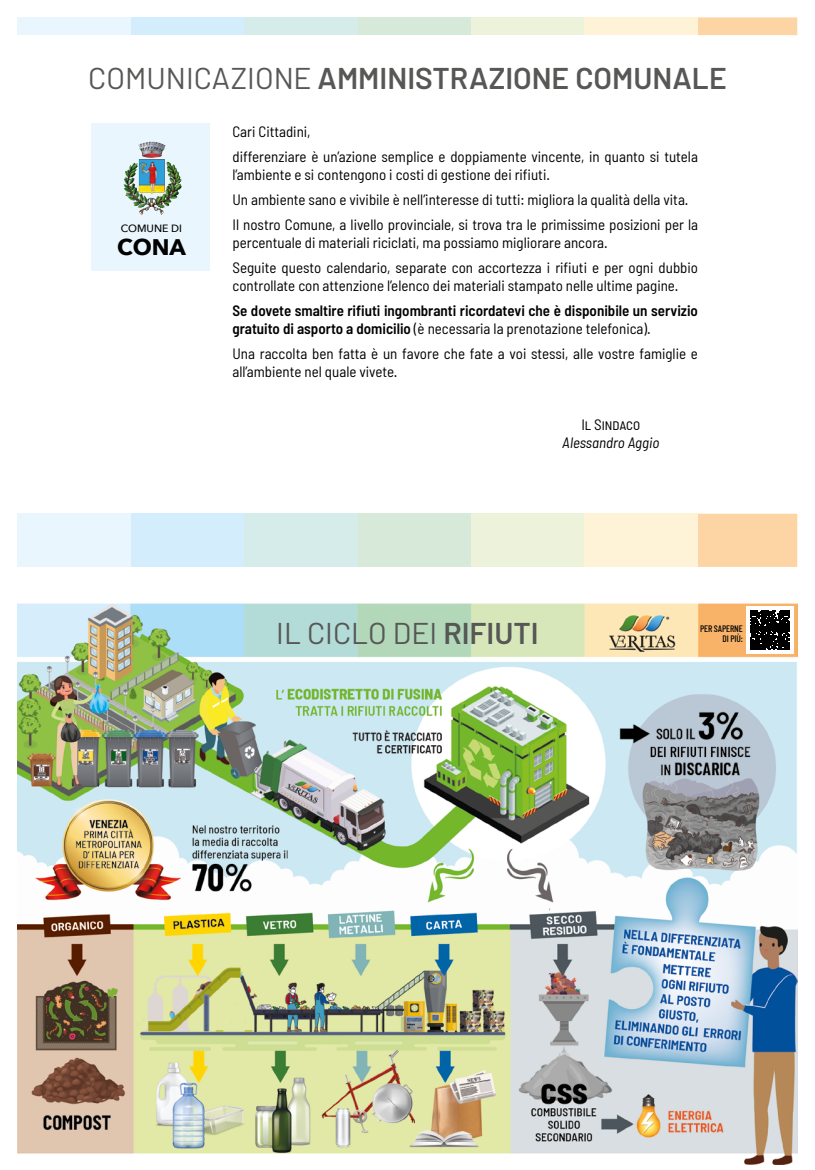
<style>
.page{position:relative;width:815px;height:1170px;background:#fff}
.page>*{position:absolute;margin:0;border:0;box-sizing:border-box;transform-origin:0 0}
.t1{font:600 30px "Barlow";color:#575756}
.t2{font:30px "Barlow";color:#575756}
.t3{font:700 22.5px "Avenir Next";color:#000}
.t4{font:semi-condensed 15px/25.1px "Barlow";color:#000}
.t5{font:600 semi-condensed 15px/18px "Barlow";color:#000}
.t6{font:italic semi-condensed 15px "Barlow";color:#000}
.t7{font:500 10.5px "Avenir Next";color:#000}
.t8{font:500 9.38px/10px "Barlow Condensed";letter-spacing:-.015em;color:#000;text-align:right}
.s1{font-weight:400}
.s2{font-weight:600}
</style>
<div class="page">
<img style="left:18px;top:603px;width:779px;height:561px">
<svg style="left:698px;top:603px;width:99px;height:53px"></svg>
<div style="left:18px;top:513px;width:28px;height:54px;background:#eaf6fe"></div>
<div style="left:46px;top:513px;width:85px;height:54px;background:#eaf6fe"></div>
<div style="left:131px;top:513px;width:28px;height:54px;background:#d4edfc"></div>
<div style="left:159px;top:513px;width:85px;height:54px;background:#d4edfc"></div>
<div style="left:244px;top:513px;width:29px;height:54px;background:#d5eceb"></div>
<div style="left:273px;top:513px;width:85px;height:54px;background:#d5eceb"></div>
<div style="left:358px;top:513px;width:28px;height:54px;background:#d7ead9"></div>
<div style="left:386px;top:513px;width:85px;height:54px;background:#d7ead9"></div>
<div style="left:471px;top:513px;width:29px;height:54px;background:#ecf3da"></div>
<div style="left:500px;top:513px;width:85px;height:54px;background:#ecf3da"></div>
<div style="left:585px;top:513px;width:28px;height:54px;background:#fff3d7"></div>
<div style="left:613px;top:513px;width:85px;height:54px;background:#fff3d7"></div>
<div style="left:698px;top:513px;width:99px;height:54px;background:#fdd5a5"></div>
<div style="left:18px;top:17px;width:28px;height:18px;background:#eaf6fe"></div>
<div style="left:46px;top:17px;width:85px;height:18px;background:#eaf6fe"></div>
<div style="left:131px;top:17px;width:28px;height:18px;background:#d4edfc"></div>
<div style="left:159px;top:17px;width:85px;height:18px;background:#d4edfc"></div>
<div style="left:244px;top:17px;width:29px;height:18px;background:#d5eceb"></div>
<div style="left:273px;top:17px;width:85px;height:18px;background:#d5eceb"></div>
<div style="left:358px;top:17px;width:28px;height:18px;background:#d7ead9"></div>
<div style="left:386px;top:17px;width:85px;height:18px;background:#d7ead9"></div>
<div style="left:471px;top:17px;width:29px;height:18px;background:#ecf3da"></div>
<div style="left:500px;top:17px;width:85px;height:18px;background:#ecf3da"></div>
<div style="left:585px;top:17px;width:28px;height:18px;background:#fff3d7"></div>
<div style="left:613px;top:17px;width:85px;height:18px;background:#fff3d7"></div>
<div style="left:698px;top:17px;width:99px;height:18px;background:#fdd5a5"></div>
<div style="left:91px;top:124px;width:118px;height:147px;background:#eaf6fe"></div>
<img style="left:138px;top:141px;width:32px;height:53px">
<h1 class="t1" style="left:88px;top:60px;width:640px"><span class="s1">COMUNICAZIONE</span> AMMINISTRAZIONE COMUNALE</h1>
<p class="t7" style="left:121px;top:220px;width:63px">COMUNE DI</p>
<h2 class="t3" style="left:117px;top:227px;width:70px">CONA</h2>
<p class="t4" style="left:232px;top:118px;width:467px">Cari Cittadini,<br>differenziare è un’azione semplice e doppiamente vincente, in quanto si tutela</p>
<p class="t4" style="left:232px;top:161px;width:467px">l’ambiente e si contengono i costi di gestione dei rifiuti.<br>Un ambiente sano e vivibile è nell’interesse di tutti: migliora la qualità della vita.<br>Il nostro Comune, a livello provinciale, si trova tra le primissime posizioni per la</p>
<p class="t4" style="left:232px;top:229px;width:467px">percentuale di materiali riciclati, ma possiamo migliorare ancora.<br>Seguite questo calendario, separate con accortezza i rifiuti e per ogni dubbio</p>
<p class="t4" style="left:232px;top:273px;width:447px">controllate con attenzione l’elenco dei materiali stampato nelle ultime pagine.</p>
<p class="t5" style="left:232px;top:301px;width:467px">Se dovete smaltire rifiuti ingombranti ricordatevi che è disponibile un servizio gratuito di asporto a domicilio <span class="s1">(è necessaria la prenotazione telefonica).</span></p>
<p class="t4" style="left:232px;top:344px;width:467px;line-height:18px">Una raccolta ben fatta è un favore che fate a voi stessi, alle vostre famiglie e all’ambiente nel quale vivete.</p>
<p class="t4" style="left:581px;top:411px;width:60px">Il Sindaco</p>
<p class="t6" style="left:562px;top:433px;width:99px">Alessandro Aggio</p>
<h1 class="t2" style="left:276px;top:615px;width:264px">IL CICLO DEI <span class="s2">RIFIUTI</span></h1>
<p class="t8" style="left:700px;top:622px;width:44px">PER SAPERNE<br>DI PIÙ:</p>
</div>
